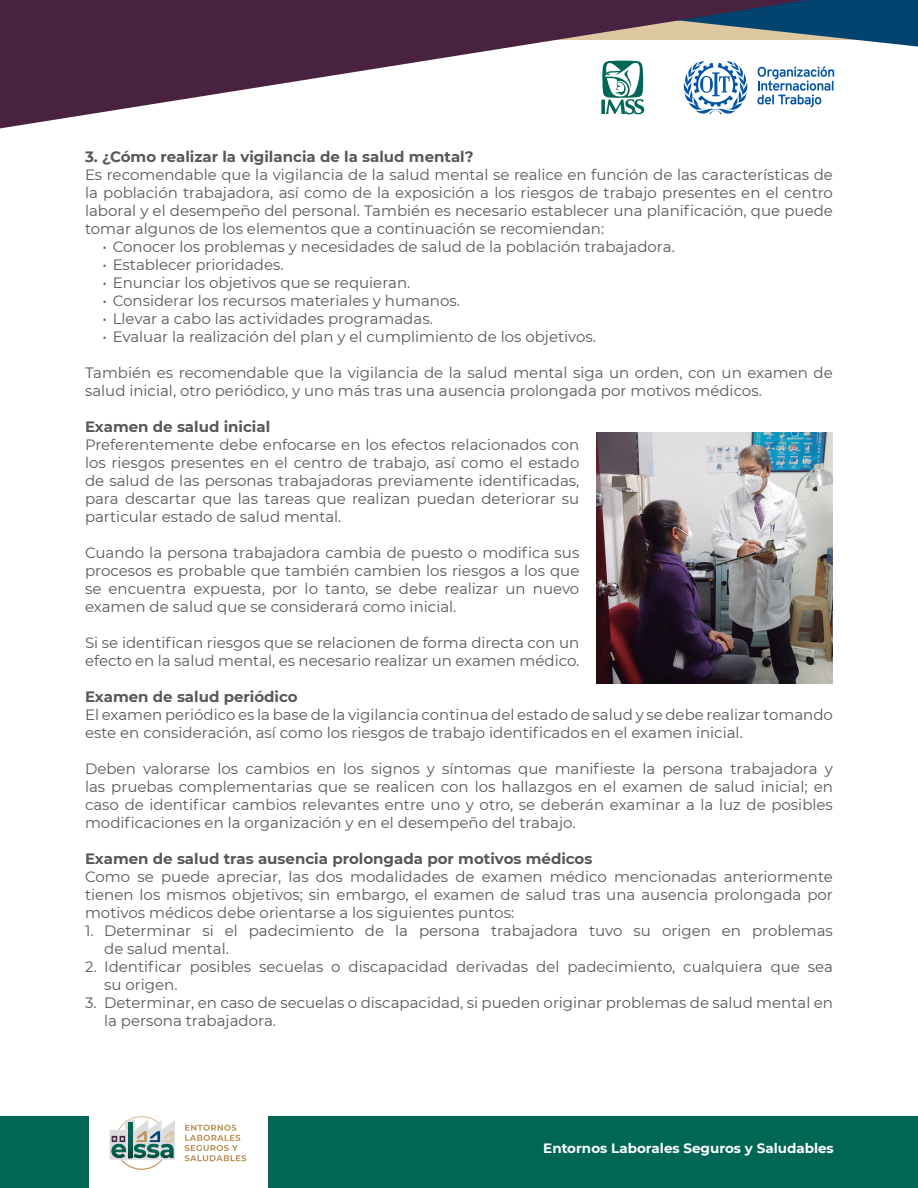
<style>
.page{position:relative;width:918px;height:1188px;background:#fff}
.page>*{position:absolute;margin:0;border:0;box-sizing:border-box;transform-origin:0 0}
.t1{font:15px/18px "Montserrat";color:#57585a}
.t2{font:700 15px "Montserrat";color:#57585a}
.t3{font:700 13.5px "Montserrat";color:#fff}
</style>
<div class="page">
<div style="left:268px;top:1116px;width:650px;height:72px;background:#006756"></div>
<div style="left:0;top:1116px;width:88px;height:72px;background:#006756"></div>
<svg style="left:0;top:0;width:918px;height:129px"></svg>
<svg style="left:185px;top:1125px;width:61px;height:36px"></svg>
<svg style="left:110px;top:1116px;width:65px;height:54px"></svg>
<img style="left:596px;top:432px;width:237px;height:252px">
<p class="t2" style="left:85px;top:146px;width:390px">3. ¿Cómo realizar la vigilancia de la salud mental?</p>
<p class="t1" style="left:85px;top:165px;width:749px;text-align:justify">Es recomendable que la vigilancia de la salud mental se realice en función de las características de la población trabajadora, así como de la exposición a los riesgos de trabajo presentes en el centro laboral y el desempeño del personal. También es necesario establecer una planificación, que puede tomar algunos de los elementos que a continuación se recomiendan:</p>
<p class="t1" style="left:102px;top:237px;width:574px">• Conocer los problemas y necesidades de salud de la población trabajadora.</p>
<p class="t1" style="left:102px;top:255px;width:183px">• Establecer prioridades.</p>
<p class="t1" style="left:102px;top:273px;width:309px">• Enunciar los objetivos que se requieran.</p>
<p class="t1" style="left:102px;top:291px;width:359px">• Considerar los recursos materiales y humanos.</p>
<p class="t1" style="left:102px;top:309px;width:332px">• Llevar a cabo las actividades programadas.</p>
<p class="t1" style="left:102px;top:327px;width:495px">• Evaluar la realización del plan y el cumplimiento de los objetivos.</p>
<p class="t1" style="left:85px;top:363px;width:749px">También es recomendable que la vigilancia de la salud mental siga un orden, con un examen de salud inicial, otro periódico, y uno más tras una ausencia prolongada por motivos médicos.</p>
<p class="t2" style="left:85px;top:416px;width:187px">Examen de salud inicial</p>
<p class="t1" style="left:85px;top:435px;width:496px;text-align:justify">Preferentemente debe enfocarse en los efectos relacionados con los riesgos presentes en el centro de trabajo, así como el estado de salud de las personas trabajadoras previamente identificadas, para descartar que las tareas que realizan puedan deteriorar su particular estado de salud mental.</p>
<p class="t1" style="left:85px;top:543px;width:496px;text-align:justify">Cuando la persona trabajadora cambia de puesto o modifica sus procesos es probable que también cambien los riesgos a los que se encuentra expuesta, por lo tanto, se debe realizar un nuevo examen de salud que se considerará como inicial.</p>
<p class="t1" style="left:85px;top:633px;width:496px">Si se identifican riesgos que se relacionen de forma directa con un efecto en la salud mental, es necesario realizar un examen médico.</p>
<p class="t2" style="left:85px;top:686px;width:214px">Examen de salud periódico</p>
<p class="t1" style="left:85px;top:705px;width:750px">El examen periódico es la base de la vigilancia continua del estado de salud y se debe realizar tomando este en consideración, así como los riesgos de trabajo identificados en el examen inicial.</p>
<p class="t1" style="left:85px;top:759px;width:749px;text-align:justify">Deben valorarse los cambios en los signos y síntomas que manifieste la persona trabajadora y las pruebas complementarias que se realicen con los hallazgos en el examen de salud inicial; en caso de identificar cambios relevantes entre uno y otro, se deberán examinar a la luz de posibles modificaciones en la organización y en el desempeño del trabajo.</p>
<p class="t2" style="left:85px;top:848px;width:509px">Examen de salud tras ausencia prolongada por motivos médicos</p>
<p class="t1" style="left:85px;top:867px;width:749px;text-align:justify">Como se puede apreciar, las dos modalidades de examen médico mencionadas anteriormente tienen los mismos objetivos; sin embargo, el examen de salud tras una ausencia prolongada por motivos médicos debe orientarse a los siguientes puntos:</p>
<p class="t1" style="left:104px;top:921px;width:730px;text-indent:-19px">1. Determinar si el padecimiento de la persona trabajadora tuvo su origen en problemas de salud mental.</p>
<p class="t1" style="left:104px;top:957px;width:730px;text-indent:-19px">2. Identificar posibles secuelas o discapacidad derivadas del padecimiento, cualquiera que sea su origen.</p>
<p class="t1" style="left:104px;top:993px;width:730px;text-indent:-19px">3. Determinar, en caso de secuelas o discapacidad, si pueden originar problemas de salud mental en la persona trabajadora.</p>
<p class="t3" style="left:543px;top:1138px;width:292px">Entornos Laborales Seguros y Saludables</p>
</div>
